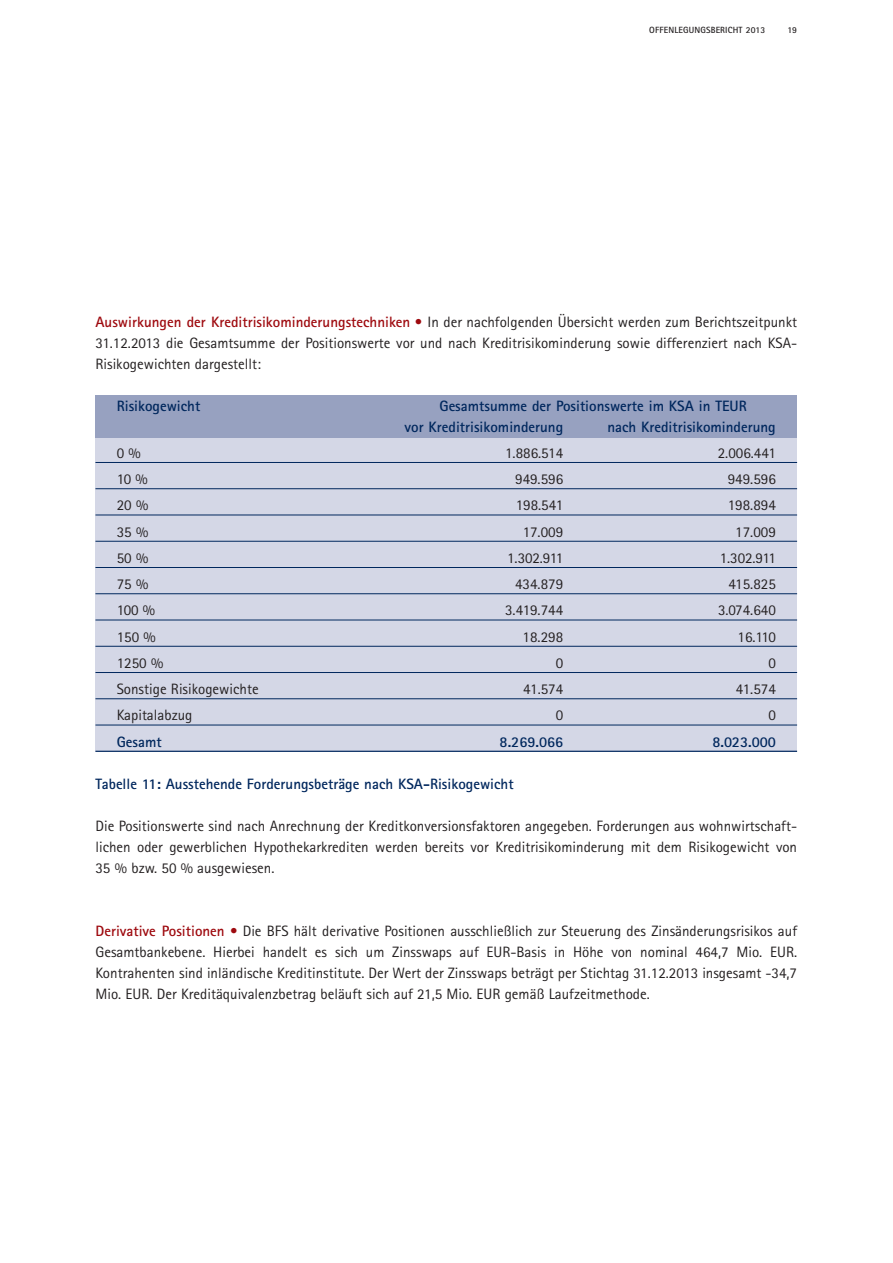
<style>
.page{position:relative;width:893px;height:1263px;background:#fff}
.page>*{position:absolute;margin:0;border:0;box-sizing:border-box;transform-origin:0 0}
.t1{font:15px/21px "Agfa Rotis Sans Serif";color:#231f20;text-align:justify}
.t2{font:700 15px/21px "Agfa Rotis Sans Serif";color:#00275d}
.t3{font:700 9px "Rotis Sans Serif";letter-spacing:.015em;color:#231f20}
.s1{font-family:"Rotis Sans Serif";font-weight:700;color:#9e0a0f}
.s2{color:#9e0a0f}
</style>
<div class="page">
<div style="left:95px;top:395px;width:702px;height:357px;background:#d4d7e6"></div>
<div style="left:95px;top:395px;width:702px;height:42px;background:#97a1c0"></div>
<hr style="left:95px;top:462px;width:702px;height:1px;background:#00275d">
<hr style="left:95px;top:488px;width:702px;height:1px;background:#00275d">
<hr style="left:95px;top:515px;width:702px;height:1px;background:#00275d">
<hr style="left:95px;top:541px;width:702px;height:1px;background:#00275d">
<hr style="left:95px;top:567px;width:702px;height:1px;background:#00275d">
<hr style="left:95px;top:593px;width:702px;height:1px;background:#00275d">
<hr style="left:95px;top:620px;width:702px;height:1px;background:#00275d">
<hr style="left:95px;top:646px;width:702px;height:1px;background:#00275d">
<hr style="left:95px;top:672px;width:702px;height:1px;background:#00275d">
<hr style="left:95px;top:698px;width:702px;height:1px;background:#00275d">
<hr style="left:95px;top:725px;width:702px;height:1px;background:#00275d">
<hr style="left:95px;top:751px;width:702px;height:1px;background:#00275d">
<p class="t3" style="left:649px;top:27px;width:117px">OFFENLEGUNGSBERICHT 2013</p>
<p class="t3" style="left:787px;top:27px;width:11px">19</p>
<p class="t1" style="left:95px;top:312px;width:703px"><span class="s1">Auswirkungen der Kreditrisikominderungstechniken</span> <span class="s2">•</span> In der nachfolgenden Übersicht werden zum Berichtszeitpunkt 31.12.2013 die Gesamtsumme der Positionswerte vor und nach Kreditrisikominderung sowie differenziert nach KSA-Risikogewichten dargestellt:</p>
<p class="t2" style="left:117px;top:397px;width:85px">Risikogewicht</p>
<p class="t2" style="left:404px;top:397px;width:344px;text-indent:35px">Gesamtsumme der Positionswerte im KSA in TEUR vor Kreditrisikominderung</p>
<p class="t2" style="left:607px;top:418px;width:170px">nach Kreditrisikominderung</p>
<p class="t1" style="left:117px;top:444px;width:25px">0 %</p>
<p class="t1" style="left:505px;top:444px;width:60px">1.886.514</p>
<p class="t1" style="left:718px;top:444px;width:60px">2.006.441</p>
<p class="t1" style="left:117px;top:470px;width:32px">10 %</p>
<p class="t1" style="left:515px;top:470px;width:50px">949.596</p>
<p class="t1" style="left:728px;top:470px;width:50px">949.596</p>
<p class="t1" style="left:117px;top:496px;width:33px">20 %</p>
<p class="t1" style="left:516px;top:496px;width:49px">198.541</p>
<p class="t1" style="left:728px;top:496px;width:50px">198.894</p>
<p class="t1" style="left:117px;top:522px;width:33px">35 %</p>
<p class="t1" style="left:523px;top:522px;width:42px">17.009</p>
<p class="t1" style="left:735px;top:522px;width:42px">17.009</p>
<p class="t1" style="left:117px;top:549px;width:33px">50 %</p>
<p class="t1" style="left:507px;top:549px;width:58px">1.302.911</p>
<p class="t1" style="left:720px;top:549px;width:58px">1.302.911</p>
<p class="t1" style="left:117px;top:575px;width:33px">75 %</p>
<p class="t1" style="left:515px;top:575px;width:50px">434.879</p>
<p class="t1" style="left:728px;top:575px;width:49px">415.825</p>
<p class="t1" style="left:117px;top:601px;width:40px">100 %</p>
<p class="t1" style="left:505px;top:601px;width:60px">3.419.744</p>
<p class="t1" style="left:718px;top:601px;width:59px">3.074.640</p>
<p class="t1" style="left:117px;top:627px;width:40px">150 %</p>
<p class="t1" style="left:523px;top:627px;width:42px">18.298</p>
<p class="t1" style="left:737px;top:627px;width:40px">16.110</p>
<p class="t1" style="left:117px;top:654px;width:48px">1250 %</p>
<p class="t1" style="left:556px;top:654px;width:9px">0</p>
<p class="t1" style="left:768px;top:654px;width:9px">0</p>
<p class="t1" style="left:117px;top:680px;width:143px">Sonstige Risikogewichte</p>
<p class="t1" style="left:523px;top:680px;width:41px">41.574</p>
<p class="t1" style="left:736px;top:680px;width:41px">41.574</p>
<p class="t1" style="left:117px;top:706px;width:77px">Kapitalabzug</p>
<p class="t1" style="left:556px;top:706px;width:9px">0</p>
<p class="t1" style="left:768px;top:706px;width:9px">0</p>
<p class="t2" style="left:117px;top:733px;width:46px">Gesamt</p>
<p class="t2" style="left:500px;top:733px;width:65px">8.269.066</p>
<p class="t2" style="left:712px;top:733px;width:65px">8.023.000</p>
<p class="t2" style="left:95px;top:775px;width:420px">Tabelle 11: Ausstehende Forderungsbeträge nach KSA-Risikogewicht</p>
<p class="t1" style="left:95px;top:816px;width:703px">Die Positionswerte sind nach Anrechnung der Kreditkonversionsfaktoren angegeben. Forderungen aus wohnwirtschaft&shy;lichen oder gewerblichen Hypothekarkrediten werden bereits vor Kreditrisikominderung mit dem Risikogewicht von 35 % bzw. 50 % ausgewiesen.</p>
<p class="t1" style="left:95px;top:921px;width:703px"><span class="s1">Derivative Positionen</span> <span class="s2">•</span> Die BFS hält derivative Positionen ausschließlich zur Steuerung des Zinsänderungsrisikos auf Gesamtbankebene. Hierbei handelt es sich um Zinsswaps auf EUR-Basis in Höhe von nominal 464,7 Mio. EUR.<br>Kontrahenten sind inländische Kreditinstitute. Der Wert der Zinsswaps beträgt per Stichtag 31.12.2013 insgesamt -34,7<br>Mio. EUR. Der Kreditäquivalenzbetrag beläuft sich auf 21,5 Mio. EUR gemäß Laufzeitmethode.</p>
</div>
